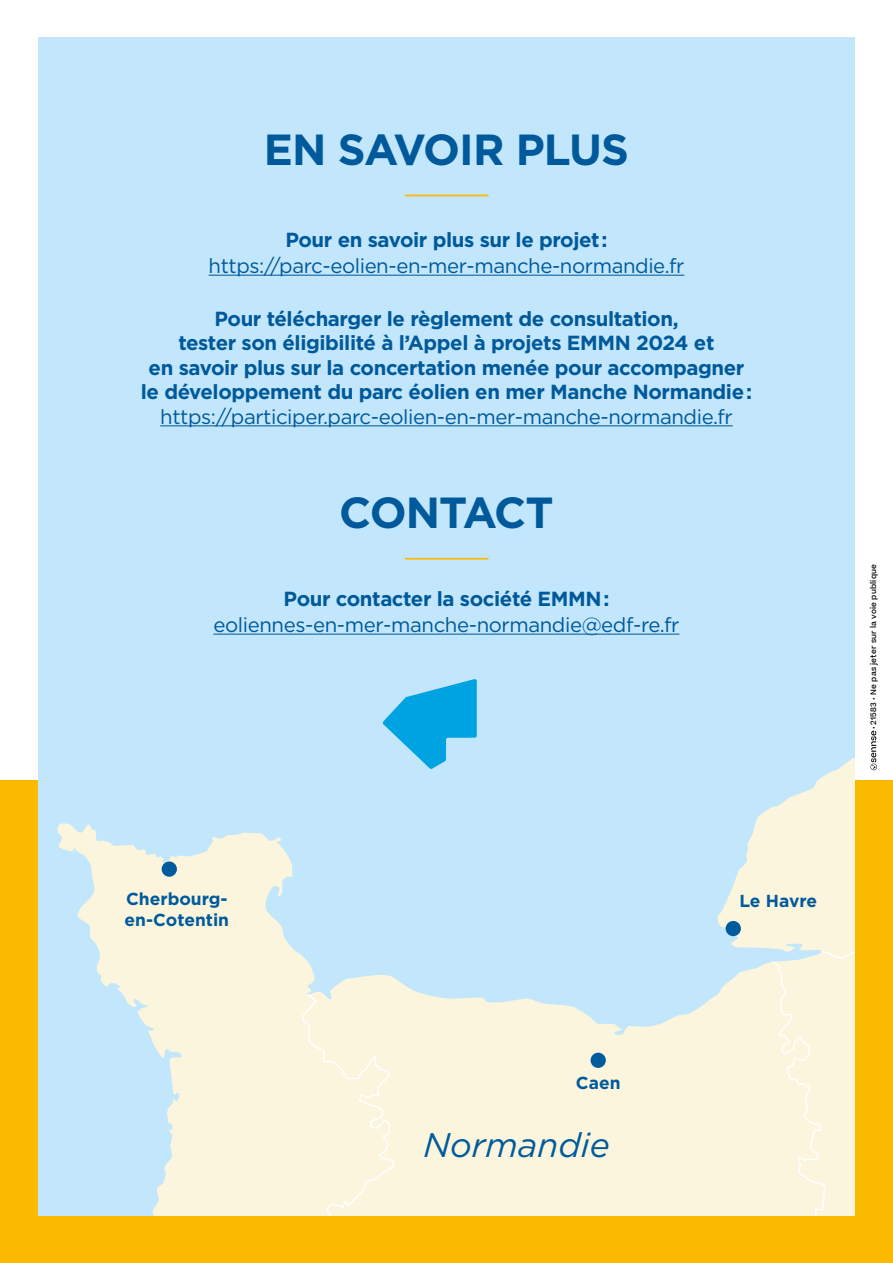
<style>
.page{position:relative;width:893px;height:1263px;background:#fff}
.page>*{position:absolute;margin:0;border:0;box-sizing:border-box;transform-origin:0 0}
.t1{font:700 43.5px "Gotham";letter-spacing:-.02em;color:#00599a}
.t2{font:italic 34.05px "Gotham";color:#005a9b}
.t3{font:700 20.4px/24.5px "Gotham";letter-spacing:-.02em;color:#00599a;text-align:center}
.t4{font:20.4px "Gotham";letter-spacing:-.02em;color:#00599a}
.t5{font:700 17.4px/20.9px "Gotham";color:#005a9b}
.t6{font:500 7.5px "Beatrice";letter-spacing:.025em;color:#000}
</style>
<div class="page">
<div style="left:0;top:779px;width:893px;height:484px;background:#fbba00"></div>
<div style="left:38px;top:37px;width:817px;height:1178px;background:#c2e6fb"></div>
<svg style="left:57px;top:722px;width:798px;height:493px"></svg>
<div style="left:162px;top:861px;width:15px;height:16px;background:#005b9c;border-radius:50%"></div>
<div style="left:591px;top:1053px;width:15px;height:15px;background:#005b9c;border-radius:50%"></div>
<div style="left:726px;top:921px;width:15px;height:15px;background:#005b9c;border-radius:50%"></div>
<svg style="left:383px;top:679px;width:94px;height:90px"></svg>
<div style="left:265px;top:992px;width:131px;height:223px;background:#fbf5dd"></div>
<svg style="left:670px;top:931px;width:185px;height:284px"></svg>
<svg style="left:870px;top:731px;width:7px;height:39px"></svg>
<hr style="left:209px;top:275px;width:475px;height:1px;background:#00599a">
<hr style="left:160px;top:425px;width:573px;height:1px;background:#00599a">
<hr style="left:213px;top:634px;width:466px;height:1px;background:#00599a">
<hr style="left:405px;top:195px;width:83px;height:1px;background:#fbba00">
<hr style="left:405px;top:558px;width:83px;height:2px;background:#fbba00">
<h1 class="t1" style="left:264px;top:121px;width:367px">EN SAVOIR PLUS</h1>
<p class="t3" style="left:285px;top:227px;width:324px">Pour en savoir plus sur le projet :</p>
<p class="t4" style="left:209px;top:253px;width:477px">https://parc-eolien-en-mer-manche-normandie.fr</p>
<p class="t3" style="left:141px;top:306px;width:613px">Pour télécharger le règlement de consultation,<br>tester son éligibilité à l’Appel à projets EMMN 2024 et<br>en savoir plus sur la concertation menée pour accompagner le développement du parc éolien en mer Manche Normandie :</p>
<p class="t4" style="left:160px;top:403px;width:574px">https://participer.parc-eolien-en-mer-manche-normandie.fr</p>
<h1 class="t1" style="left:339px;top:484px;width:216px">CONTACT</h1>
<p class="t3" style="left:284px;top:586px;width:327px">Pour contacter la société EMMN :</p>
<p class="t4" style="left:213px;top:612px;width:467px">eoliennes-en-mer-manche-normandie@edf-re.fr</p>
<p class="t6" style="left:869px;top:728px;width:166px;rotate:-90deg">• 21583 • Ne pas jeter sur la voie publique</p>
<p class="t5" style="left:125px;top:888px;width:106px">Cherbourg&shy;en-Cotentin</p>
<p class="t5" style="left:576px;top:1072px;width:46px">Caen</p>
<h2 class="t2" style="left:423px;top:1123px;width:188px">Normandie</h2>
<p class="t5" style="left:739px;top:891px;width:79px">Le Havre</p>
</div>
